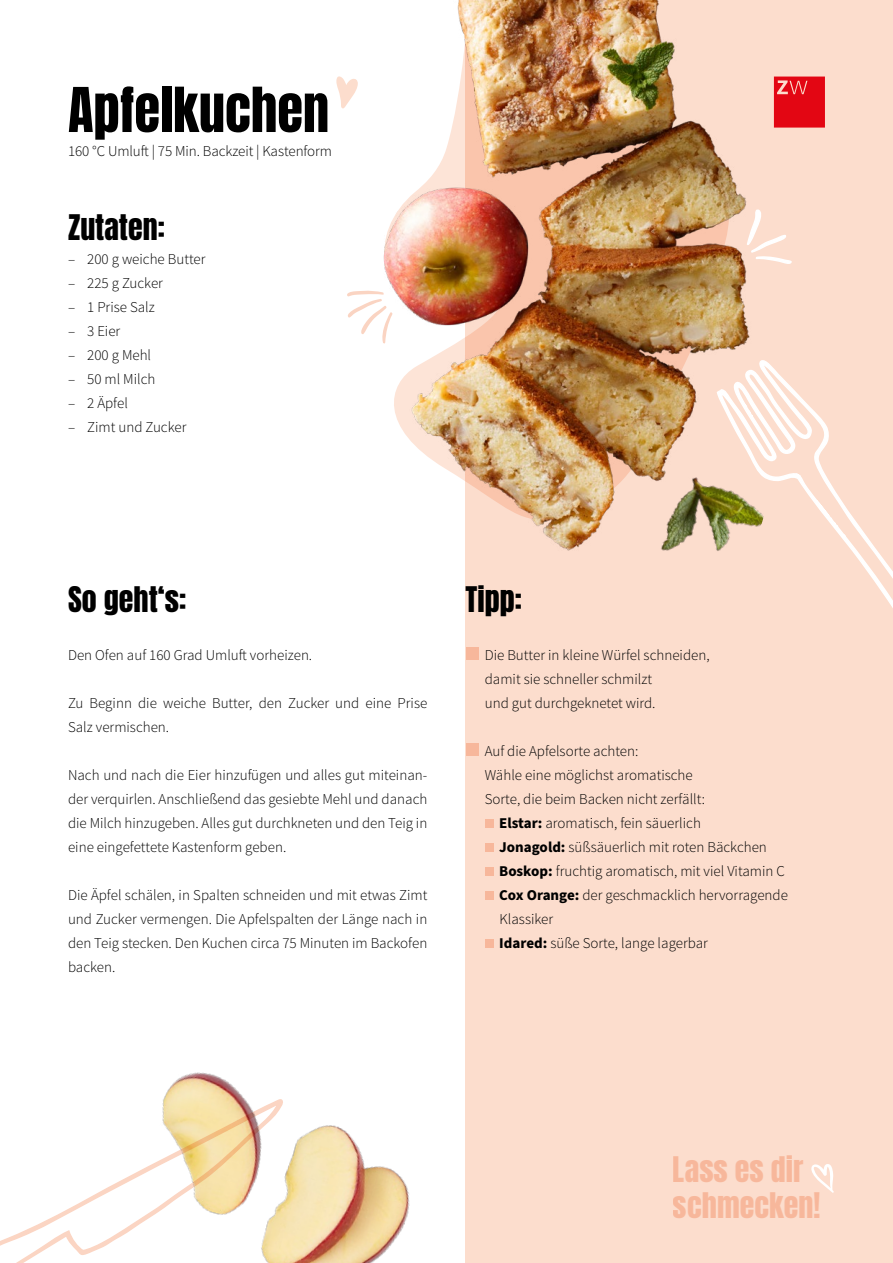
<style>
.page{position:relative;width:893px;height:1263px;background:#fff}
.page>*{position:absolute;margin:0;border:0;box-sizing:border-box;transform-origin:0 0}
.t1{font:52.5px "Anton";color:#000}
.t2{font:30px "Anton";color:#000}
.t3{font:30px/36px "Anton";color:#f8b89a}
.t4{font:300 15px/24px "Source Sans Pro";color:#000}
.s1{font-weight:700}
</style>
<div class="page">
<div style="left:466px;top:0;width:427px;height:1263px;background:#fcddcd"></div>
<div style="left:466px;top:647px;width:12px;height:13px;background:#f8b89a"></div>
<div style="left:466px;top:743px;width:12px;height:13px;background:#f8b89a"></div>
<div style="left:485px;top:819px;width:8px;height:9px;background:#f8b89a"></div>
<div style="left:485px;top:843px;width:8px;height:9px;background:#f8b89a"></div>
<div style="left:485px;top:867px;width:8px;height:9px;background:#f8b89a"></div>
<div style="left:485px;top:891px;width:8px;height:9px;background:#f8b89a"></div>
<div style="left:485px;top:939px;width:8px;height:9px;background:#f8b89a"></div>
<svg style="left:811px;top:1164px;width:23px;height:29px"></svg>
<svg style="left:824px;top:422px;width:69px;height:186px"></svg>
<svg style="left:824px;top:498px;width:23px;height:41px"></svg>
<img style="left:347px;top:0;width:477px;height:600px">
<img style="left:164px;top:1033px;width:302px;height:230px">
<svg style="left:0;top:1098px;width:284px;height:165px"></svg>
<img style="left:647px;top:469px;width:122px;height:107px">
<svg style="left:336px;top:75px;width:22px;height:34px"></svg>
<h1 class="t1" style="left:68px;top:83px;width:263px">Apfelkuchen</h1>
<p class="t4" style="left:68px;top:139px;width:266px">160 °C Umluft | 75 Min. Backzeit | Kastenform</p>
<h2 class="t2" style="left:68px;top:212px;width:98px">Zutaten:</h2>
<p class="t4" style="left:68px;top:247px;width:139px">– 200 g weiche Butter</p>
<p class="t4" style="left:68px;top:271px;width:96px">– 225 g Zucker</p>
<p class="t4" style="left:68px;top:295px;width:88px">– 1 Prise Salz</p>
<p class="t4" style="left:68px;top:319px;width:54px">– 3 Eier</p>
<p class="t4" style="left:68px;top:343px;width:85px">– 200 g Mehl</p>
<p class="t4" style="left:68px;top:367px;width:89px">– 50 ml Milch</p>
<p class="t4" style="left:68px;top:391px;width:61px">– 2 Äpfel</p>
<p class="t4" style="left:68px;top:415px;width:120px">– Zimt und Zucker</p>
<h2 class="t2" style="left:68px;top:584px;width:120px">So geht‘s:</h2>
<p class="t4" style="left:68px;top:643px;width:246px">Den Ofen auf 160 Grad Umluft vorheizen.</p>
<p class="t4" style="left:68px;top:691px;width:361px">Zu Beginn die weiche Butter, den Zucker und eine Prise<br>Salz vermischen.</p>
<p class="t4" style="left:68px;top:763px;width:361px;text-align:justify">Nach und nach die Eier hinzufügen und alles gut miteinan&shy;der verquirlen. Anschließend das gesiebte Mehl und danach die Milch hinzugeben. Alles gut durchkneten und den Teig in eine eingefettete Kastenform geben.</p>
<p class="t4" style="left:68px;top:883px;width:361px;text-align:justify">Die Äpfel schälen, in Spalten schneiden und mit etwas Zimt und Zucker vermengen. Die Apfelspalten der Länge nach in den Teig stecken. Den Kuchen circa 75 Minuten im Backofen backen.</p>
<h2 class="t2" style="left:466px;top:584px;width:58px">Tipp:</h2>
<p class="t4" style="left:485px;top:643px;width:226px">Die Butter in kleine Würfel schneiden, damit sie schneller schmilzt<br>und gut durchgeknetet wird.</p>
<p class="t4" style="left:485px;top:739px;width:155px">Auf die Apfelsorte achten:</p>
<p class="t4" style="left:485px;top:763px;width:210px">Wähle eine möglichst aromatische</p>
<p class="t4" style="left:485px;top:787px;width:222px">Sorte, die beim Backen nicht zerfällt:</p>
<p class="t4" style="left:499px;top:811px;width:203px"><span class="s1">Elstar:</span> aromatisch, fein säuerlich</p>
<p class="t4" style="left:499px;top:835px;width:269px"><span class="s1">Jonagold:</span> süßsäuerlich mit roten Bäckchen</p>
<p class="t4" style="left:499px;top:859px;width:287px"><span class="s1">Boskop:</span> fruchtig aromatisch, mit viel Vitamin C</p>
<p class="t4" style="left:499px;top:883px;width:290px"><span class="s1">Cox Orange:</span> der geschmacklich hervorragende</p>
<p class="t4" style="left:500px;top:907px;width:55px">Klassiker</p>
<p class="t4" style="left:499px;top:931px;width:210px"><span class="s1">Idared:</span> süße Sorte, lange lagerbar</p>
<h2 class="t3" style="left:673px;top:1154px;width:149px">Lass es dir schmecken!</h2>
</div>
